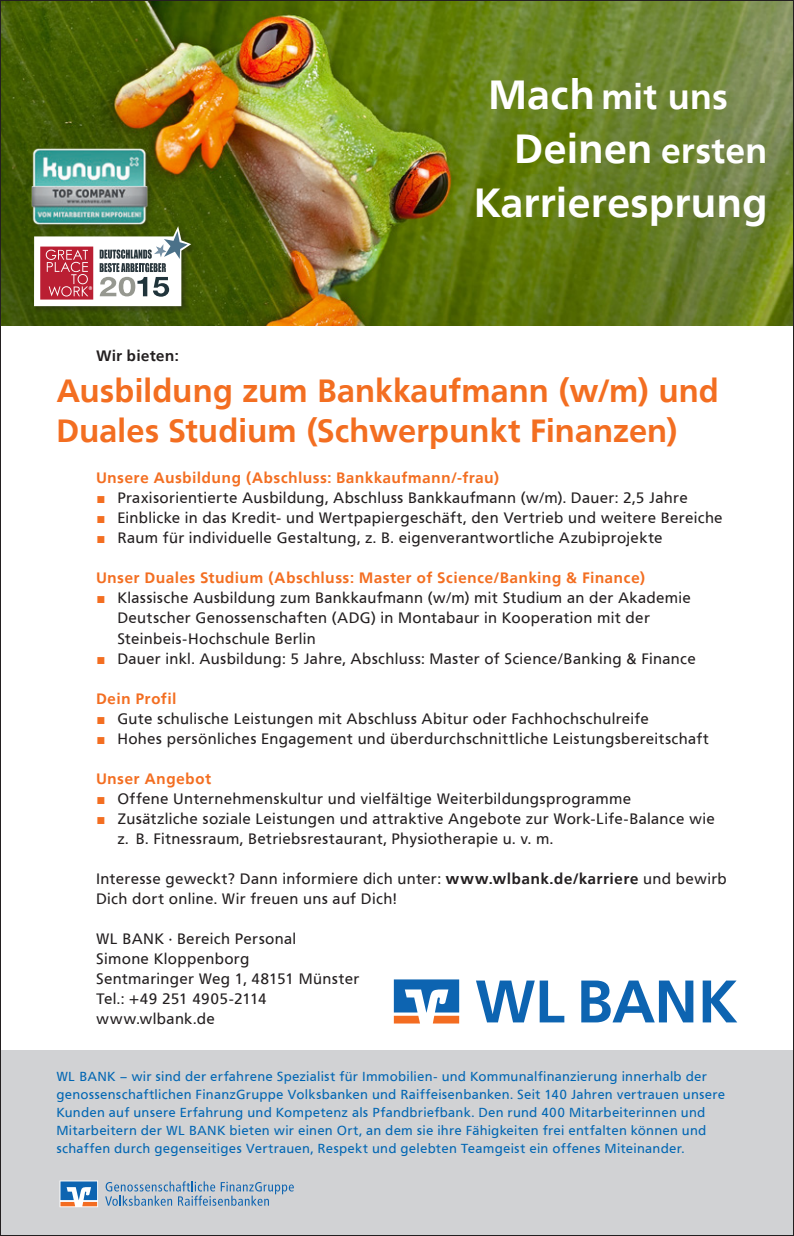
<style>
.page{position:relative;width:794px;height:1236px;background:#fff}
.page>*{position:absolute;margin:0;border:0;box-sizing:border-box;transform-origin:0 0}
.t1{font:700 40.4px "Frutiger VR";letter-spacing:.03em;color:#fff}
.t2{font:700 34.8px "Frutiger VR";letter-spacing:.03em;color:#fff}
.t3{font:700 32px "Frutiger VR";letter-spacing:.025em;color:#f36e21}
.t4{font:15px/20px "Frutiger VR";letter-spacing:.06em;color:#231f20}
.t5{font:700 15px "Frutiger VR";letter-spacing:.06em;color:#f36e21}
.t6{font:15px "Frutiger VR";letter-spacing:.035em;color:#231f20}
.t7{font:700 15px "Frutiger VR";letter-spacing:.045em;color:#231f20}
.t8{font:13px/18px "Frutiger VR";letter-spacing:.065em;color:#0166b3}
.s1{font-size:40.4px}
.s2{font-size:34.8px}
.s3{font-family:"Arial";color:#f36e21}
.s4{font-weight:700}
</style>
<div class="page">
<div style="left:0;top:1050px;width:794px;height:186px;background:#d1d2d4"></div>
<svg style="left:105px;top:1181px;width:189px;height:25px"></svg>
<svg style="left:60px;top:1180px;width:38px;height:27px"></svg>
<svg style="left:60px;top:1181px;width:37px;height:25px"></svg>
<svg style="left:394px;top:979px;width:65px;height:44px"></svg>
<svg style="left:476px;top:980px;width:88px;height:42px"></svg>
<svg style="left:581px;top:980px;width:112px;height:42px"></svg>
<svg style="left:702px;top:980px;width:35px;height:42px"></svg>
<img style="left:2px;top:2px;width:790px;height:323px">
<div style="left:30px;top:148px;width:124px;height:83px;background:#231f20;opacity:.4"></div>
<img style="left:30px;top:146px;width:119px;height:80px">
<div style="left:33px;top:225px;width:165px;height:89px;background:#231f20;opacity:.4"></div>
<svg style="left:34px;top:226px;width:157px;height:80px"></svg>
<p class="t7" style="left:96px;top:346px;width:84px">Wir bieten:</p>
<p class="t2" style="left:489px;top:76px;width:240px"><span class="s1">Mach</span> mit uns</p>
<p class="t1" style="left:515px;top:124px;width:254px">Deinen <span class="s2">ersten</span></p>
<p class="t1" style="left:474px;top:178px;width:294px">Karrieresprung</p>
<p class="t3" style="left:57px;top:371px;width:663px">Ausbildung zum Bankkaufmann (w/m) und</p>
<p class="t3" style="left:57px;top:411px;width:622px">Duales Studium (Schwerpunkt Finanzen)</p>
<p class="t5" style="left:96px;top:469px;width:404px">Unsere Ausbildung (Abschluss: Bankkaufmann/-frau)</p>
<p class="t4" style="left:96px;top:488px;width:592px"><span class="s3">■</span> Praxisorientierte Ausbildung, Abschluss Bankkaufmann (w/m). Dauer: 2,5 Jahre</p>
<p class="t4" style="left:96px;top:508px;width:627px"><span class="s3">■</span> Einblicke in das Kredit- und Wertpapiergeschäft, den Vertrieb und weitere Bereiche</p>
<p class="t4" style="left:96px;top:528px;width:567px"><span class="s3">■</span> Raum für individuelle Gestaltung, z. B. eigenverantwortliche Azubiprojekte</p>
<p class="t5" style="left:96px;top:569px;width:550px">Unser Duales Studium (Abschluss: Master of Science/Banking &amp; Finance)</p>
<p class="t4" style="left:118px;top:588px;width:574px;text-indent:-21px"><span class="s3">■</span> Klassische Ausbildung zum Bankkaufmann (w/m) mit Studium an der Akademie<br>Deutscher Genossenschaften (ADG) in Montabaur in Kooperation mit der<br>Steinbeis-Hochschule Berlin</p>
<p class="t4" style="left:96px;top:648px;width:600px"><span class="s3">■</span> Dauer inkl. Ausbildung: 5 Jahre, Abschluss: Master of Science/Banking &amp; Finance</p>
<p class="t5" style="left:96px;top:689px;width:81px">Dein Profil</p>
<p class="t4" style="left:96px;top:708px;width:554px"><span class="s3">■</span> Gute schulische Leistungen mit Abschluss Abitur oder Fachhochschulreife</p>
<p class="t4" style="left:96px;top:728px;width:614px"><span class="s3">■</span> Hohes persönliches Engagement und überdurchschnittliche Leistungsbereitschaft</p>
<p class="t5" style="left:96px;top:769px;width:116px">Unser Angebot</p>
<p class="t4" style="left:96px;top:788px;width:536px"><span class="s3">■</span> Offene Unternehmenskultur und vielfältige Weiterbildungsprogramme</p>
<p class="t4" style="left:118px;top:808px;width:598px;text-indent:-21px"><span class="s3">■</span> Zusätzliche soziale Leistungen und attraktive Angebote zur Work-Life-Balance wie z. B. Fitnessraum, Betriebsrestaurant, Physiotherapie u. v. m.</p>
<p class="t4" style="left:96px;top:868px;width:632px">Interesse geweckt? Dann informiere dich unter: <span class="s4">www.wlbank.de/karriere</span> und bewirb<br>Dich dort online. Wir freuen uns auf Dich!</p>
<p class="t4" style="left:96px;top:928px;width:201px">WL BANK · Bereich Personal</p>
<p class="t4" style="left:96px;top:948px;width:154px">Simone Kloppenborg</p>
<p class="t4" style="left:96px;top:968px;width:264px">Sentmaringer Weg 1, 48151 Münster</p>
<p class="t6" style="left:96px;top:989px;width:172px">Tel.: +49 251 4905-2114</p>
<p class="t4" style="left:96px;top:1008px;width:120px">www.wlbank.de</p>
<p class="t8" style="left:57px;top:1068px;width:670px">WL BANK – wir sind der erfahrene Spezialist für Immobilien- und Kommunalfinanzierung innerhalb der genossenschaftlichen FinanzGruppe Volksbanken und Raiffeisenbanken. Seit 140 Jahren vertrauen unsere Kunden auf unsere Erfahrung und Kompetenz als Pfandbriefbank. Den rund 400 Mitarbeiterinnen und Mitarbeitern der WL BANK bieten wir einen Ort, an dem sie ihre Fähigkeiten frei entfalten können und schaffen durch gegenseitiges Vertrauen, Respekt und gelebten Teamgeist ein offenes Miteinander.</p>
</div>
